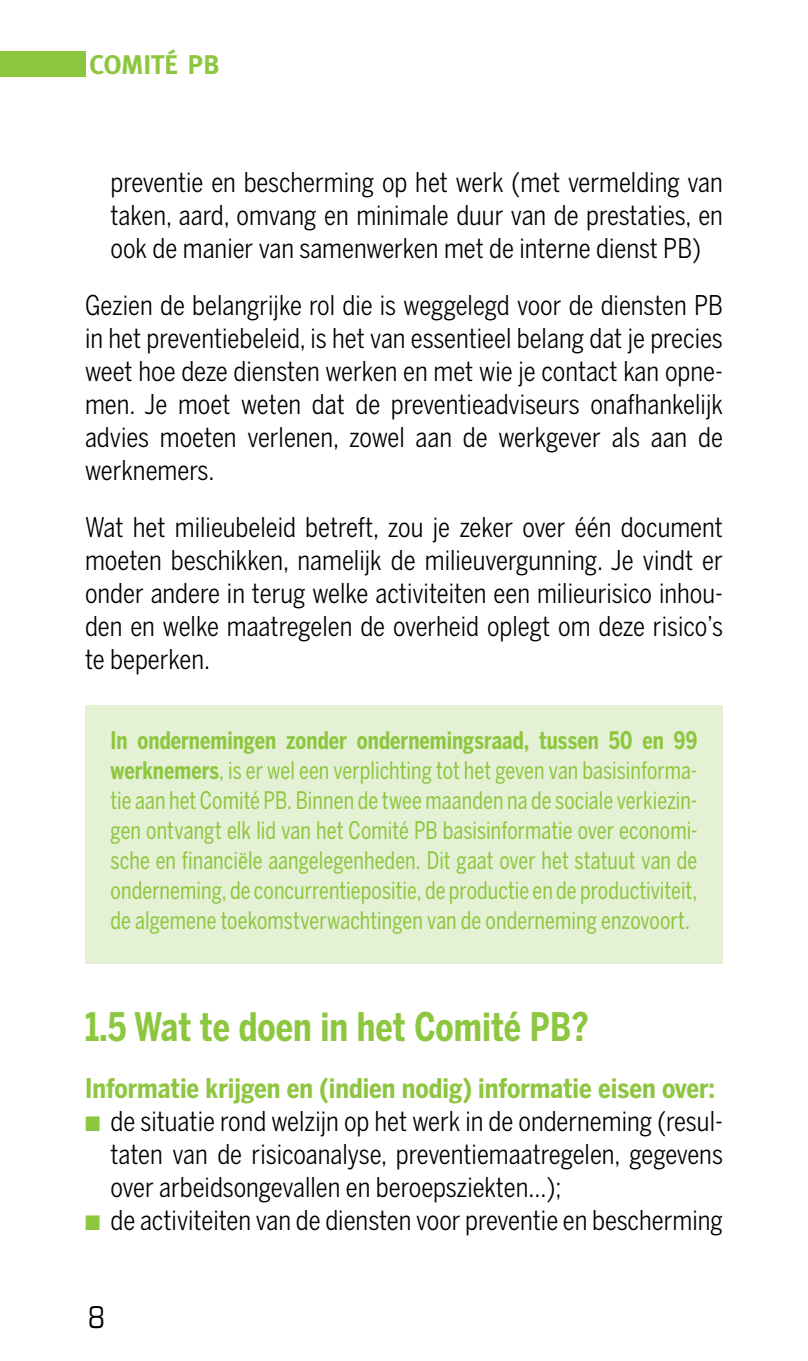
<style>
.page{position:relative;width:808px;height:1361px;background:#fff}
.page>*{position:absolute;margin:0;border:0;box-sizing:border-box;transform-origin:0 0}
.t1{font:700 39px "Benton Sans Cond";color:#8dc63f;scale:.9 1}
.t2{font:condensed 30px "Eurostile LT Std";color:#000}
.t3{font:27px/33px "Benton Sans Cond";color:#000;text-align:justify;scale:.95 1}
.t4{font:700 27px "Benton Sans Cond";color:#8dc63f;scale:.95 1}
.t5{font:700 27px "Meta";color:#8dc63f}
.t6{font:24px/30px "Benton Sans Cond";letter-spacing:.005em;color:#8dc63f;text-align:justify;scale:.87 1}
.s1{font-weight:700}
.s2{color:#8dc63f}
</style>
<div class="page">
<div style="left:0;top:51px;width:85px;height:26px;background:#8dc63f"></div>
<div style="left:85px;top:705px;width:638px;height:258px;background:#e5f1d4"></div>
<p class="t5" style="left:89px;top:49px;width:131px">COMITÉ PB</p>
<p class="t3" style="left:111px;top:165px;width:646px">preventie en bescherming op het werk (met vermelding van taken, aard, omvang en minimale duur van de prestaties, en ook de manier van samenwerken met de interne dienst PB)</p>
<p class="t3" style="left:85px;top:288px;width:673px">Gezien de belangrijke rol die is weggelegd voor de diensten PB in het preventiebeleid, is het van essentieel belang dat je precies weet hoe deze diensten werken en met wie je contact kan opne&shy;men. Je moet weten dat de preventieadviseurs onafhankelijk advies moeten verlenen, zowel aan de werkgever als aan de werknemers.</p>
<p class="t3" style="left:85px;top:510px;width:673px">Wat het milieubeleid betreft, zou je zeker over één document moeten beschikken, namelijk de milieuvergunning. Je vindt er onder andere in terug welke activiteiten een milieurisico inhou&shy;den en welke maatregelen de overheid oplegt om deze risico’s te beperken.</p>
<p class="t6" style="left:110px;top:725px;width:676px"><span class="s1">In ondernemingen zonder ondernemingsraad, tussen 50 en 99 werknemers</span>, is er wel een verplichting tot het geven van basisinforma&shy;tie aan het Comité PB. Binnen de twee maanden na de sociale verkiezin&shy;gen ontvangt elk lid van het Comité PB basisinformatie over economi&shy;sche en financiële aangelegenheden. Dit gaat over het statuut van de onderneming, de concurrentiepositie, de productie en de productiviteit, de algemene toekomstverwachtingen van de onderneming enzovoort.</p>
<h1 class="t1" style="left:85px;top:1004px;width:561px">1.5 Wat te doen in het Comité PB?</h1>
<p class="t4" style="left:85px;top:1072px;width:665px">Informatie krijgen en (indien nodig) informatie eisen over:</p>
<p class="t3" style="left:111px;top:1105px;width:646px;text-indent:-26px"><span class="s2">■</span> de situatie rond welzijn op het werk in de onderneming (resul&shy;taten van de risicoanalyse, preventiemaatregelen, gegevens over arbeidsongevallen en beroepsziekten...);</p>
<p class="t3" style="left:85px;top:1204px;width:673px"><span class="s2">■</span> de activiteiten van de diensten voor preventie en bescherming</p>
<p class="t2" style="left:88px;top:1299px;width:18px">8</p>
</div>
